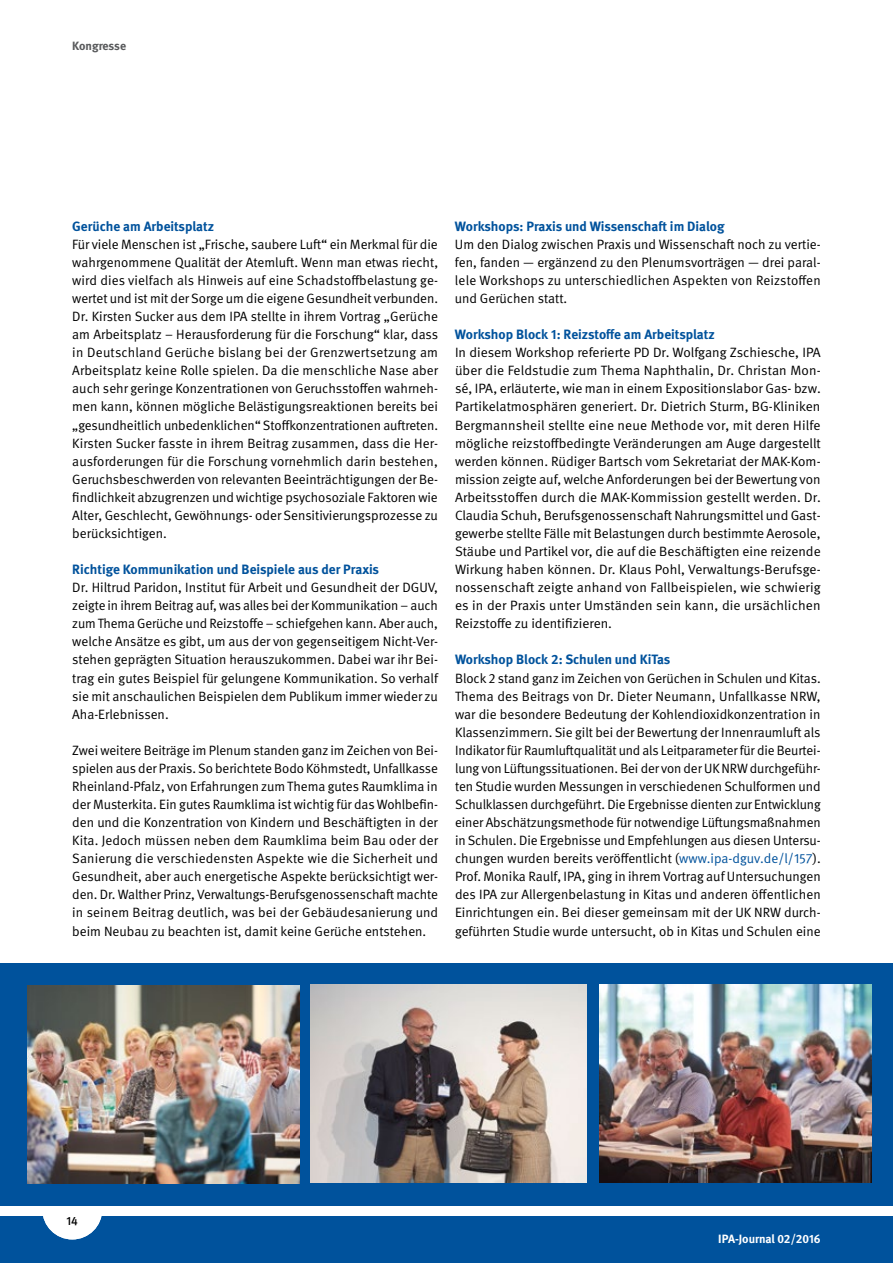
<style>
.page{position:relative;width:893px;height:1263px;background:#fff}
.page>*{position:absolute;margin:0;border:0;box-sizing:border-box;transform-origin:0 0}
.t1{font:13.5px/18px "DGUV Meta";color:#000;text-align:justify}
.t2{font:700 13.5px "DGUV Meta";color:#00529c}
.t3{font:700 12px "DGUV Meta";letter-spacing:-.005em;color:#fff}
.t4{font:700 12px "DGUV Meta";letter-spacing:-.005em;color:#58595b}
.t5{font:500 12px "DGUV Meta";color:#000}
.s1{color:#00529c}
</style>
<div class="page">
<div style="left:0;top:1216px;width:893px;height:47px;background:#00529c"></div>
<div style="left:42px;top:1179px;width:60px;height:60px;background:#fff;border-radius:50%"></div>
<div style="left:0;top:964px;width:893px;height:242px;background:#00529c"></div>
<img style="left:28px;top:986px;width:272px;height:197px">
<img style="left:599px;top:985px;width:272px;height:197px">
<img style="left:310px;top:985px;width:277px;height:197px">
<p class="t4" style="left:72px;top:39px;width:55px">Kongresse</p>
<p class="t2" style="left:72px;top:218px;width:143px">Gerüche am Arbeitsplatz</p>
<p class="t1" style="left:72px;top:235px;width:367px">Für viele Menschen ist „Frische, saubere Luft“ ein Merkmal für die wahrgenommene Qualität der Atemluft. Wenn man etwas riecht, wird dies vielfach als Hinweis auf eine Schadstoffbelastung ge&shy;wertet und ist mit der Sorge um die eigene Gesundheit verbunden.<br>Dr. Kirsten Sucker aus dem IPA stellte in ihrem Vortrag „Gerüche am Arbeitsplatz – Herausforderung für die Forschung“ klar, dass in Deutschland Gerüche bislang bei der Grenzwertsetzung am Arbeitsplatz keine Rolle spielen. Da die menschliche Nase aber auch sehr geringe Konzentrationen von Geruchsstoffen wahrneh&shy;men kann, können mögliche Belästigungsreaktionen bereits bei „gesundheitlich unbedenklichen“ Stoffkonzentrationen auftreten.<br>Kirsten Sucker fasste in ihrem Beitrag zusammen, dass die Her&shy;ausforderungen für die Forschung vornehmlich darin bestehen, Geruchsbeschwerden von relevanten Beeinträchtigungen der Be&shy;findlichkeit abzugrenzen und wichtige psychosoziale Faktoren wie Alter, Geschlecht, Gewöhnungs- oder Sensitivierungsprozesse zu berücksichtigen.</p>
<p class="t2" style="left:72px;top:561px;width:308px">Richtige Kommunikation und Beispiele aus der Praxis</p>
<p class="t1" style="left:72px;top:579px;width:367px">Dr. Hiltrud Paridon, Institut für Arbeit und Gesundheit der DGUV, zeigte in ihrem Beitrag auf, was alles bei der Kommunikation – auch zum Thema Gerüche und Reizstoffe – schiefgehen kann. Aber auch, welche Ansätze es gibt, um aus der von gegenseitigem Nicht-Ver&shy;stehen geprägten Situation herauszukommen. Dabei war ihr Bei&shy;trag ein gutes Beispiel für gelungene Kommunikation. So verhalf sie mit anschaulichen Beispielen dem Publikum immer wieder zu Aha-Erlebnissen.</p>
<p class="t1" style="left:72px;top:741px;width:367px">Zwei weitere Beiträge im Plenum standen ganz im Zeichen von Bei&shy;spielen aus der Praxis. So berichtete Bodo Köhmstedt, Unfallkasse Rheinland-Pfalz, von Erfahrungen zum Thema gutes Raumklima in der Musterkita. Ein gutes Raumklima ist wichtig für das Wohlbefin&shy;den und die Konzentration von Kindern und Beschäftigten in der Kita. Jedoch müssen neben dem Raumklima beim Bau oder der Sanierung die verschiedensten Aspekte wie die Sicherheit und Gesundheit, aber auch energetische Aspekte berücksichtigt wer&shy;den. Dr. Walther Prinz, Verwaltungs-Berufsgenossenschaft machte in seinem Beitrag deutlich, was bei der Gebäudesanierung und beim Neubau zu beachten ist, damit keine Gerüche entstehen.</p>
<p class="t2" style="left:455px;top:218px;width:271px">Workshops: Praxis und Wissenschaft im Dialog</p>
<p class="t1" style="left:455px;top:235px;width:367px">Um den Dialog zwischen Praxis und Wissenschaft noch zu vertie&shy;fen, fanden — ergänzend zu den Plenumsvorträgen — drei paral&shy;lele Workshops zu unterschiedlichen Aspekten von Reizstoffen und Gerüchen statt.</p>
<p class="t2" style="left:455px;top:326px;width:261px">Workshop Block 1: Reizstoffe am Arbeitsplatz</p>
<p class="t1" style="left:455px;top:344px;width:367px">In diesem Workshop referierte PD Dr. Wolfgang Zschiesche, IPA über die Feldstudie zum Thema Naphthalin, Dr. Christan Mon&shy;sé, IPA, erläuterte, wie man in einem Expositionslabor Gas- bzw.<br>Partikelatmosphären generiert. Dr. Dietrich Sturm, BG-Kliniken Bergmannsheil stellte eine neue Methode vor, mit deren Hilfe mögliche reizstoffbedingte Veränderungen am Auge dargestellt werden können. Rüdiger Bartsch vom Sekretariat der MAK-Kom&shy;mission zeigte auf, welche Anforderungen bei der Bewertung von Arbeitsstoffen durch die MAK-Kommission gestellt werden. Dr.<br>Claudia Schuh, Berufsgenossenschaft Nahrungsmittel und Gast&shy;gewerbe stellte Fälle mit Belastungen durch bestimmte Aerosole, Stäube und Partikel vor, die auf die Beschäftigten eine reizende Wirkung haben können. Dr. Klaus Pohl, Verwaltungs-Berufsge&shy;nossenschaft zeigte anhand von Fallbeispielen, wie schwierig es in der Praxis unter Umständen sein kann, die ursächlichen Reizstoffe zu identifizieren.</p>
<p class="t2" style="left:455px;top:652px;width:217px">Workshop Block 2: Schulen und KiTas</p>
<p class="t1" style="left:455px;top:669px;width:367px">Block 2 stand ganz im Zeichen von Gerüchen in Schulen und Kitas.<br>Thema des Beitrags von Dr. Dieter Neumann, Unfallkasse NRW, war die besondere Bedeutung der Kohlendioxidkonzentration in Klassenzimmern. Sie gilt bei der Bewertung der Innenraumluft als Indikator für Raumluftqualität und als Leitparameter für die Beurtei&shy;lung von Lüftungssituationen. Bei der von der UK NRW durchgeführ&shy;ten Studie wurden Messungen in verschiedenen Schulformen und Schulklassen durchgeführt. Die Ergebnisse dienten zur Entwicklung einer Abschätzungsmethode für notwendige Lüftungsmaßnahmen in Schulen. Die Ergebnisse und Empfehlungen aus diesen Untersu&shy;chungen wurden bereits veröffentlicht (<span class="s1">www.ipa-dguv.de/l/157</span>).<br>Prof. Monika Raulf, IPA, ging in ihrem Vortrag auf Untersuchungen des IPA zur Allergenbelastung in Kitas und anderen öffentlichen Einrichtungen ein. Bei dieser gemeinsam mit der UK NRW durch&shy;geführten Studie wurde untersucht, ob in Kitas und Schulen eine</p>
<p class="t5" style="left:67px;top:1213px;width:13px">14</p>
<p class="t3" style="left:718px;top:1231px;width:104px">IPA-Journal 02/2016</p>
</div>
